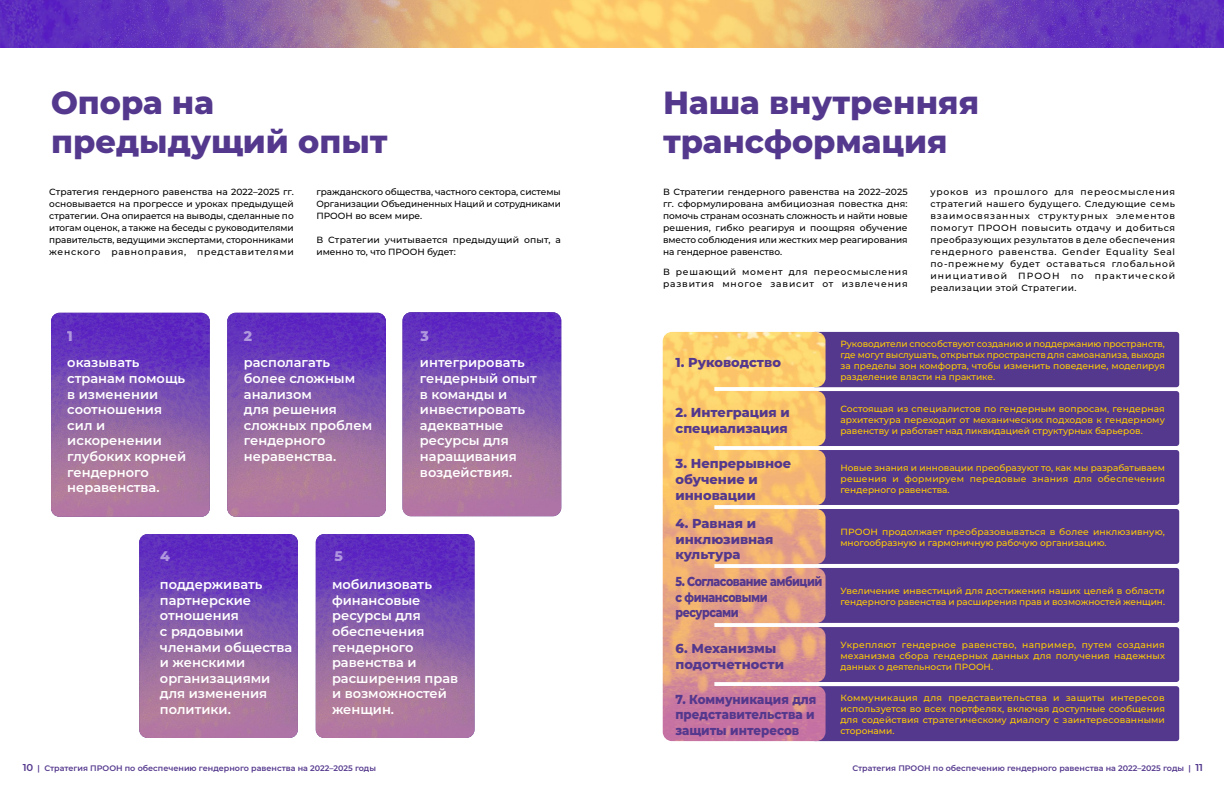
<style>
.page{position:relative;width:1224px;height:792px;background:#fff}
.page>*{position:absolute;margin:0;border:0;box-sizing:border-box;transform-origin:0 0}
.t1{font:800 32px/38.4px "Montserrat";color:#54388d}
.t2{font:800 14px "Montserrat";color:#fff}
.t3{font:600 13px/15.6px "Montserrat";color:#fff}
.t4{font:800 13px/15.6px "Montserrat";color:#54388d}
.t5{font:800 13px/15.6px "Montserrat";color:#54388d;scale:.91 1}
.t6{font:800 13px/15.6px "Montserrat";letter-spacing:-.04em;color:#54388d;scale:.85 1}
.t7{font:500 9px/11px "Montserrat";color:#fecb04;text-align:justify}
.t8{font:500 9px/12px "Montserrat";letter-spacing:.025em;color:#000;text-align:justify}
.t9{font:500 9px/12px "Montserrat";letter-spacing:.075em;color:#000}
.t10{font:600 8px "Montserrat";color:#54388d}
.s1{font-size:10px}
</style>
<div class="page">
<img style="left:0;top:0;width:1224px;height:47px">
<img style="left:51px;top:313px;width:159px;height:204px">
<img style="left:227px;top:313px;width:159px;height:204px">
<img style="left:403px;top:312px;width:158px;height:204px">
<img style="left:139px;top:534px;width:159px;height:204px">
<img style="left:316px;top:534px;width:159px;height:204px">
<div style="left:812px;top:568px;width:367px;height:55px;background:#54388d;border-radius:3px"></div>
<div style="left:812px;top:627px;width:367px;height:55px;background:#54388d;border-radius:3px"></div>
<div style="left:812px;top:686px;width:367px;height:55px;background:#54388d;border-radius:3px"></div>
<div style="left:812px;top:509px;width:367px;height:55px;background:#54388d;border-radius:3px"></div>
<div style="left:812px;top:450px;width:367px;height:55px;background:#54388d;border-radius:3px"></div>
<div style="left:812px;top:391px;width:367px;height:55px;background:#54388d;border-radius:3px"></div>
<div style="left:812px;top:332px;width:367px;height:55px;background:#54388d;border-radius:3px"></div>
<img style="left:663px;top:332px;width:163px;height:409px">
<h1 class="t1" style="left:51px;top:82px;width:338px">Опора на предыдущий опыт</h1>
<h1 class="t1" style="left:663px;top:82px;width:318px">Наша внутренняя трансформация</h1>
<p class="t8" style="left:49px;top:185px;width:246px">Стратегия гендерного равенства на 2022–2025 гг. основывается на прогрессе и уроках предыдущей стратегии. Она опирается на выводы, сделанные по итогам оценок, а также на беседы с руководителями правительств, ведущими экспертами, сторонниками женского равноправия, представителями</p>
<p class="t8" style="left:316px;top:185px;width:246px">гражданского общества, частного сектора, системы Организации Объединенных Наций и сотрудниками ПРООН во всем мире.</p>
<p class="t8" style="left:316px;top:233px;width:246px">В Стратегии учитывается предыдущий опыт, а именно то, что ПРООН будет:</p>
<p class="t8" style="left:663px;top:185px;width:246px">В Стратегии гендерного равенства на 2022–2025 гг. сформулирована амбициозная повестка дня: помочь странам осознать сложность и найти новые решения, гибко реагируя и поощряя обучение вместо соблюдения или жестких мер реагирования на гендерное равенство.</p>
<p class="t9" style="left:663px;top:266px;width:246px">В решающий момент для переосмысления развития многое зависит от извлечения</p>
<p class="t8" style="left:930px;top:185px;width:246px">уроков из прошлого для переосмысления стратегий нашего будущего. Следующие семь взаимосвязанных структурных элементов помогут ПРООН повысить отдачу и добиться преобразующих результатов в деле обеспечения гендерного равенства. Gender Equality Seal по-прежнему будет оставаться глобальной инициативой ПРООН по практической реализации этой Стратегии.</p>
<h2 class="t2" style="left:67px;top:325px;width:7px">1</h2>
<h2 class="t2" style="left:244px;top:325px;width:10px">2</h2>
<h2 class="t2" style="left:420px;top:325px;width:10px">3</h2>
<p class="t7" style="left:840px;top:338px;width:326px">Руководители способствуют созданию и поддержанию пространств, где могут выслушать, открытых пространств для самоанализа, выходя за пределы зон комфорта, чтобы изменить поведение, моделируя разделение власти на практике.</p>
<h3 class="t4" style="left:675px;top:353px;width:107px">1. Руководство</h3>
<h3 class="t4" style="left:675px;top:404px;width:116px">2. Интеграция и специализация</h3>
<h3 class="t4" style="left:675px;top:455px;width:117px">3. Непрерывное обучение и инновации</h3>
<h3 class="t4" style="left:675px;top:515px;width:100px">4. Равная и инклюзивная культура</h3>
<h3 class="t6" style="left:675px;top:573px;width:174px">5. Согласование амбиций с финансовыми ресурсами</h3>
<h3 class="t4" style="left:675px;top:640px;width:110px">6. Механизмы подотчетности</h3>
<h3 class="t5" style="left:675px;top:691px;width:156px">7. Коммуникация для представительства и защиты интересов</h3>
<h3 class="t3" style="left:67px;top:354px;width:120px">оказывать странам помощь в изменении соотношения сил и искоренении глубоких корней гендерного неравенства.</h3>
<h3 class="t3" style="left:244px;top:354px;width:130px">располагать более сложным анализом<br>для решения сложных проблем гендерного неравенства.</h3>
<h3 class="t3" style="left:420px;top:354px;width:118px">интегрировать гендерный опыт в команды и инвестировать адекватные ресурсы для наращивания воздействия.</h3>
<p class="t7" style="left:840px;top:403px;width:326px">Состоящая из специалистов по гендерным вопросам, гендерная архитектура переходит от механических подходов к гендерному равенству и работает над ликвидацией структурных барьеров.</p>
<p class="t7" style="left:840px;top:462px;width:326px">Новые знания и инновации преобразуют то, как мы разрабатываем решения и формируем передовые знания для обеспечения гендерного равенства.</p>
<p class="t7" style="left:840px;top:526px;width:326px">ПРООН продолжает преобразовываться в более инклюзивную, многообразную и гармоничную рабочую организацию.</p>
<h2 class="t2" style="left:160px;top:545px;width:11px">4</h2>
<h2 class="t2" style="left:335px;top:545px;width:10px">5</h2>
<h3 class="t3" style="left:160px;top:576px;width:134px">поддерживать партнерские отношения<br>с рядовыми членами общества и женскими организациями для изменения политики.</h3>
<h3 class="t3" style="left:332px;top:576px;width:128px">мобилизовать финансовые ресурсы для обеспечения гендерного равенства и расширения прав и возможностей женщин.</h3>
<p class="t7" style="left:840px;top:585px;width:326px">Увеличение инвестиций для достижения наших целей в области гендерного равенства и расширения прав и возможностей женщин.</p>
<p class="t7" style="left:840px;top:639px;width:326px">Укрепляют гендерное равенство, например, путем создания механизма сбора гендерных данных для получения надежных данных о деятельности ПРООН.</p>
<p class="t7" style="left:840px;top:692px;width:326px">Коммуникация для представительства и защиты интересов используется во всех портфелях, включая доступные сообщения для содействия стратегическому диалогу с заинтересованными сторонами.</p>
<p class="t10" style="left:23px;top:763px;width:355px"><span class="s1">10</span> | Стратегия ПРООН по обеспечению гендерного равенства на 2022–2025 годы</p>
<p class="t10" style="left:853px;top:763px;width:352px">Стратегия ПРООН по обеспечению гендерного равенства на 2022–2025 годы | <span class="s1">11</span></p>
</div>
